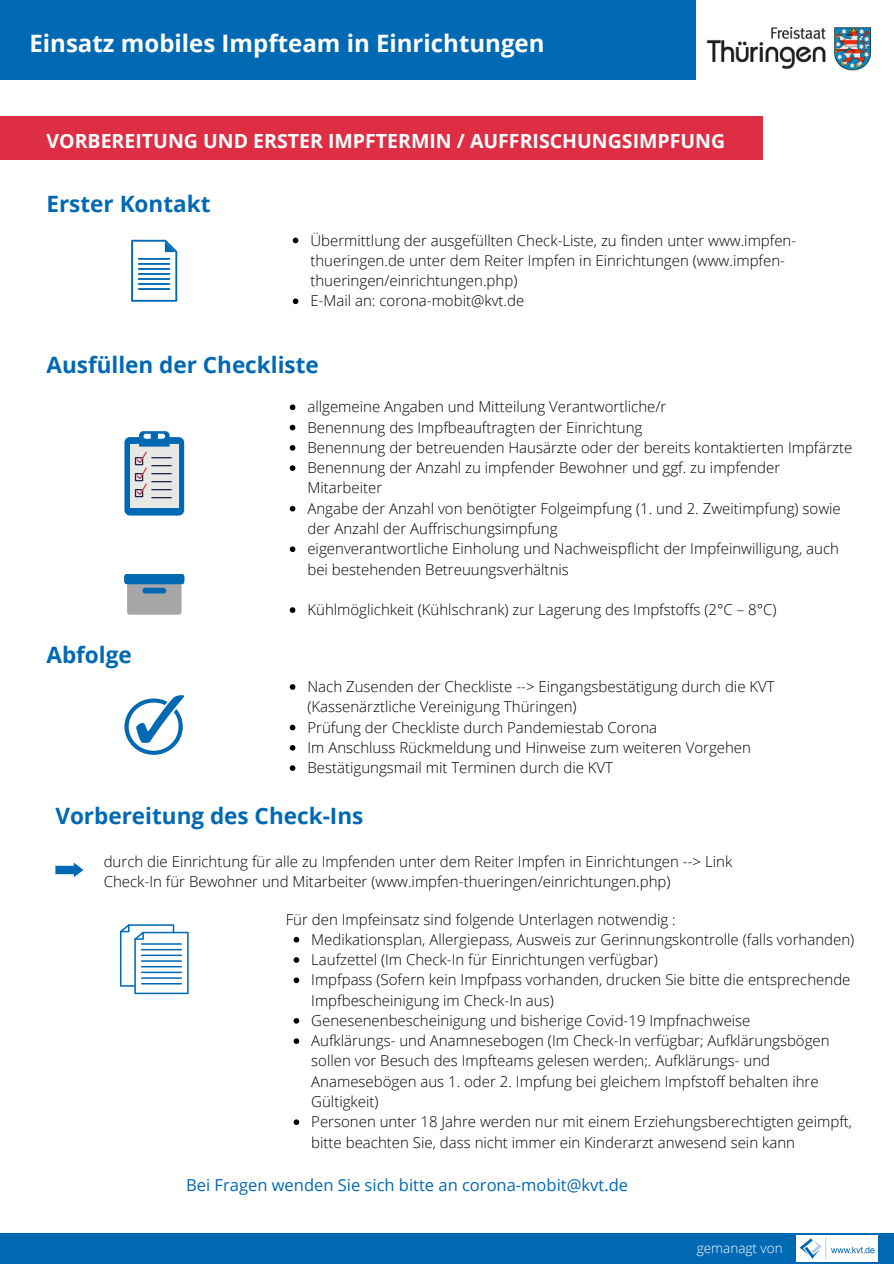
<style>
.page{position:relative;width:894px;height:1264px;background:#fff}
.page>*{position:absolute;margin:0;border:0;box-sizing:border-box;transform-origin:0 0}
.t1{font:700 24px "Open Sans";color:#fff}
.t2{font:700 22.5px "Open Sans";color:#0069b4}
.t3{font:700 19.5px "Open Sans";color:#fff}
.t4{font:16.5px "Open Sans";color:#0069b4}
.t5{font:300 15px/20.2px "Open Sans";color:#000}
.t6{font:300 13.5px "Open Sans";color:#fff}
</style>
<div class="page">
<div style="left:0;top:0;width:694px;height:80px;background:#0069b4"></div>
<div style="left:0;top:116px;width:762px;height:44px;background:#dd2e44"></div>
<div style="left:0;top:1233px;width:893px;height:30px;background:#0069b4"></div>
<img style="left:796px;top:1235px;width:81px;height:26px">
<img style="left:694px;top:5px;width:177px;height:75px">
<svg style="left:131px;top:240px;width:46px;height:62px"></svg>
<hr style="left:138px;top:258px;width:32px;height:2px;background:#0069b4">
<hr style="left:138px;top:263px;width:32px;height:2px;background:#0069b4">
<hr style="left:138px;top:268px;width:32px;height:2px;background:#0069b4">
<hr style="left:138px;top:273px;width:32px;height:2px;background:#0069b4">
<hr style="left:138px;top:278px;width:32px;height:2px;background:#0069b4">
<hr style="left:138px;top:283px;width:32px;height:2px;background:#0069b4">
<hr style="left:138px;top:288px;width:32px;height:2px;background:#0069b4">
<div style="left:124px;top:437px;width:60px;height:78px;background:#0069b4;border-radius:5px"></div>
<div style="left:130px;top:444px;width:48px;height:64px;background:#e7e7e5"></div>
<svg style="left:135px;top:431px;width:36px;height:67px"></svg>
<svg style="left:120px;top:924px;width:68px;height:70px"></svg>
<svg style="left:55px;top:862px;width:28px;height:15px"></svg>
<svg style="left:290px;top:404px;width:5px;height:6px"></svg>
<svg style="left:290px;top:425px;width:5px;height:5px"></svg>
<svg style="left:290px;top:445px;width:5px;height:5px"></svg>
<svg style="left:290px;top:465px;width:5px;height:6px"></svg>
<svg style="left:290px;top:506px;width:5px;height:5px"></svg>
<svg style="left:290px;top:546px;width:5px;height:6px"></svg>
<svg style="left:290px;top:607px;width:5px;height:6px"></svg>
<svg style="left:127px;top:584px;width:54px;height:30px"></svg>
<div style="left:124px;top:574px;width:60px;height:10px;background:#0069b4;border-radius:3px"></div>
<div style="left:142px;top:587px;width:24px;height:6px;background:#0069b4;border-radius:3px"></div>
<svg style="left:124px;top:695px;width:60px;height:59px"></svg>
<svg style="left:293px;top:936px;width:6px;height:6px"></svg>
<svg style="left:293px;top:957px;width:6px;height:5px"></svg>
<svg style="left:293px;top:977px;width:6px;height:6px"></svg>
<svg style="left:293px;top:1018px;width:6px;height:5px"></svg>
<svg style="left:293px;top:1038px;width:6px;height:5px"></svg>
<svg style="left:293px;top:1119px;width:6px;height:5px"></svg>
<svg style="left:293px;top:238px;width:5px;height:5px"></svg>
<svg style="left:293px;top:298px;width:5px;height:6px"></svg>
<svg style="left:290px;top:684px;width:5px;height:5px"></svg>
<svg style="left:290px;top:724px;width:5px;height:6px"></svg>
<svg style="left:290px;top:745px;width:5px;height:5px"></svg>
<svg style="left:290px;top:765px;width:5px;height:6px"></svg>
<p class="t1" style="left:29px;top:26px;width:516px">Einsatz mobiles Impfteam in Einrichtungen</p>
<p class="t3" style="left:46px;top:127px;width:680px">VORBEREITUNG UND ERSTER IMPFTERMIN / AUFFRISCHUNGSIMPFUNG</p>
<p class="t2" style="left:46px;top:187px;width:165px">Erster Kontakt</p>
<p class="t5" style="left:310px;top:229px;width:487px">Übermittlung der ausgefüllten Check-Liste, zu finden unter www.impfen&shy;thueringen.de unter dem Reiter Impfen in Einrichtungen (www.impfen&shy;thueringen/einrichtungen.php)</p>
<p class="t5" style="left:310px;top:290px;width:215px">E-Mail an: corona-mobit@kvt.de</p>
<p class="t2" style="left:46px;top:349px;width:274px">Ausfüllen der Checkliste</p>
<p class="t2" style="left:46px;top:639px;width:87px">Abfolge</p>
<p class="t5" style="left:307px;top:396px;width:360px">allgemeine Angaben und Mitteilung Verantwortliche/r</p>
<p class="t5" style="left:307px;top:417px;width:336px">Benennung des Impfbeauftragten der Einrichtung</p>
<p class="t5" style="left:307px;top:437px;width:546px">Benennung der betreuenden Hausärzte oder der bereits kontaktierten Impfärzte</p>
<p class="t5" style="left:307px;top:457px;width:474px">Benennung der Anzahl zu impfender Bewohner und ggf. zu impfender<br>Mitarbeiter</p>
<p class="t5" style="left:307px;top:498px;width:535px">Angabe der Anzahl von benötigter Folgeimpfung (1. und 2. Zweitimpfung) sowie der Anzahl der Auffrischungsimpfung</p>
<p class="t5" style="left:307px;top:538px;width:533px">eigenverantwortliche Einholung und Nachweispflicht der Impfeinwilligung, auch bei bestehenden Betreuungsverhältnis</p>
<p class="t5" style="left:307px;top:599px;width:470px">Kühlmöglichkeit (Kühlschrank) zur Lagerung des Impfstoffs (2°C – 8°C)</p>
<p class="t5" style="left:307px;top:676px;width:468px">Nach Zusenden der Checkliste --&gt; Eingangsbestätigung durch die KVT (Kassenärztliche Vereinigung Thüringen)</p>
<p class="t5" style="left:307px;top:716px;width:351px">Prüfung der Checkliste durch Pandemiestab Corona</p>
<p class="t5" style="left:307px;top:737px;width:445px">Im Anschluss Rückmeldung und Hinweise zum weiteren Vorgehen</p>
<p class="t5" style="left:307px;top:757px;width:307px">Bestätigungsmail mit Terminen durch die KVT</p>
<p class="t2" style="left:55px;top:800px;width:309px">Vorbereitung des Check-Ins</p>
<p class="t5" style="left:104px;top:850px;width:630px">durch die Einrichtung für alle zu Impfenden unter dem Reiter Impfen in Einrichtungen --&gt; Link<br>Check-In für Bewohner und Mitarbeiter (www.impfen-thueringen/einrichtungen.php)</p>
<p class="t5" style="left:285px;top:908px;width:391px">Für den Impfeinsatz sind folgende Unterlagen notwendig :</p>
<p class="t5" style="left:311px;top:928px;width:544px">Medikationsplan, Allergiepass, Ausweis zur Gerinnungskontrolle (falls vorhanden)</p>
<p class="t5" style="left:311px;top:949px;width:348px">Laufzettel (Im Check-In für Einrichtungen verfügbar)</p>
<p class="t5" style="left:311px;top:969px;width:540px">Impfpass (Sofern kein Impfpass vorhanden, drucken Sie bitte die entsprechende<br>Impfbescheinigung im Check-In aus)</p>
<p class="t5" style="left:311px;top:1009px;width:440px">Genesenenbescheinigung und bisherige Covid-19 Impfnachweise</p>
<p class="t5" style="left:311px;top:1030px;width:520px">Aufklärungs- und Anamnesebogen (Im Check-In verfügbar; Aufklärungsbögen sollen vor Besuch des Impfteams gelesen werden;. Aufklärungs- und Anamesebögen aus 1. oder 2. Impfung bei gleichem Impfstoff behalten ihre Gültigkeit)</p>
<p class="t5" style="left:311px;top:1111px;width:542px">Personen unter 18 Jahre werden nur mit einem Erziehungsberechtigten geimpft, bitte beachten Sie, dass nicht immer ein Kinderarzt anwesend sein kann</p>
<p class="t4" style="left:186px;top:1173px;width:443px">Bei Fragen wenden Sie sich bitte an corona-mobit@kvt.de</p>
<p class="t6" style="left:696px;top:1238px;width:87px">gemanagt von</p>
</div>
